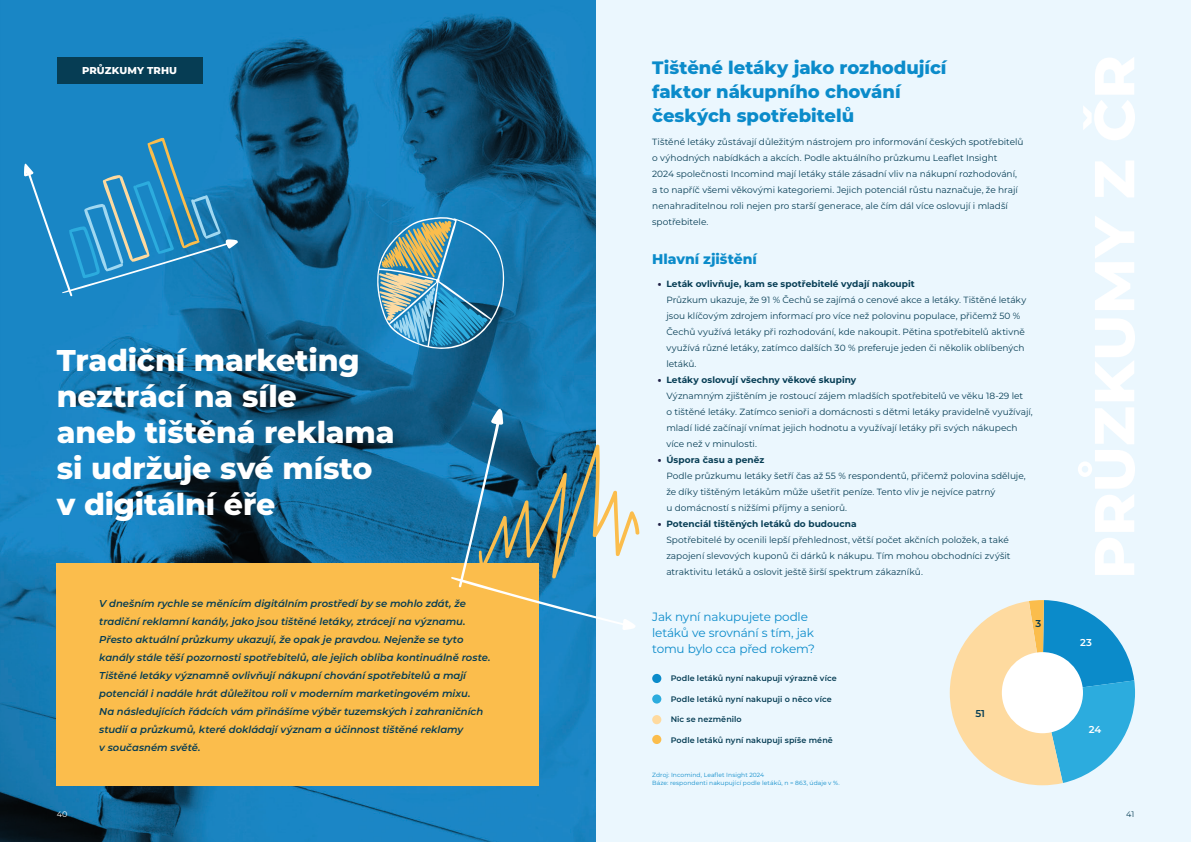
<style>
.page{position:relative;width:1191px;height:842px;background:#ebf7fe}
.page>*{position:absolute;margin:0;border:0;box-sizing:border-box;transform-origin:0 0}
.t1{font:800 30px/36px "Montserrat";letter-spacing:-.005em;color:#fff}
.Odstavec_rozhovor{font:800 18px/24px "Montserrat";letter-spacing:-.005em;color:#0b8bca}
.Odstavec_rozhovor-2{font:800 14px "Montserrat";color:#0b8bca}
.Odstavec_rozhovor-3{font:12px/16px "Montserrat";letter-spacing:-.015em;color:#0b8bca}
.Odstavec_rozhovor-4{font:italic 600 10px/18px "Montserrat";letter-spacing:-.005em;color:#063d54}
.t2{font:800 10px "Montserrat";letter-spacing:.015em;color:#fff}
.Odstavec_rozhovor-5{font:600 10px "Montserrat";color:#fff}
.Odstavec_rozhovor-6{font:600 10px "Montserrat";color:#063d54}
.Odstavec_rozhovor-7{font:9px/16px "Montserrat";color:#063d54}
.Odstavec_rozhovor-8{font:600 8px "Montserrat";letter-spacing:.01em;color:#063d54}
.t3{font:8px "Montserrat";color:#fff}
.t4{font:8px "Montserrat";color:#063d54}
.Odstavec_rozhovor-9{font:6px "Montserrat";letter-spacing:.015em;color:#0b8bca}
.s1{font-weight:900;color:#232348}
.s2{font-weight:700}
</style>
<div class="page">
<img style="left:0;top:0;width:595px;height:842px">
<div style="left:57px;top:563px;width:482px;height:222px;background:#fbbd4c"></div>
<svg style="left:451px;top:409px;width:184px;height:221px"></svg>
<svg style="left:478px;top:444px;width:161px;height:135px"></svg>
<svg style="left:376px;top:217px;width:128px;height:133px;background:#5094af"></svg>
<svg style="left:24px;top:138px;width:214px;height:159px;background:#298bc1"></svg>
<div style="left:57px;top:57px;width:145px;height:27px;background:#063d54"></div>
<svg style="left:1078px;top:57px;width:57px;height:518px"></svg>
<svg style="left:949px;top:600px;width:186px;height:185px"></svg>
<div style="left:1001px;top:652px;width:82px;height:81px;background:#fff;border-radius:50%"></div>
<div style="left:652px;top:735px;width:9px;height:9px;background:#fbbd4c;border-radius:50%"></div>
<div style="left:652px;top:694px;width:9px;height:9px;background:#2cacde;border-radius:50%"></div>
<div style="left:652px;top:715px;width:9px;height:9px;background:#feda9f;border-radius:50%"></div>
<div style="left:652px;top:674px;width:9px;height:9px;background:#0b8bca;border-radius:50%"></div>
<p class="t2" style="left:82px;top:63px;width:97px">PRŮZKUMY TRHU</p>
<p class="Odstavec_rozhovor" style="left:652px;top:55px;width:296px">Tištěné letáky jako rozhodující faktor nákupního chování českých spotřebitelů</p>
<p class="t1" style="left:57px;top:340px;width:339px">Tradiční marketing neztrácí na síle<br>aneb tištěná reklama si udržuje své místo v digitální éře</p>
<p class="Odstavec_rozhovor-4" style="left:99px;top:594px;width:393px">V dnešním rychle se měnícím digitálním prostředí by se mohlo zdát, že tradiční reklamní kanály, jako jsou tištěné letáky, ztrácejí na významu.<br>Přesto aktuální průzkumy ukazují, že opak je pravdou. Nejenže se tyto kanály stále těší pozornosti spotřebitelů, ale jejich obliba kontinuálně roste.<br>Tištěné letáky významně ovlivňují nákupní chování spotřebitelů a mají potenciál i nadále hrát důležitou roli v moderním marketingovém mixu.<br>Na následujících řádcích vám přinášíme výběr tuzemských i zahraničních studií a průzkumů, které dokládají význam a účinnost tištěné reklamy<br>v současném světě.</p>
<p class="Odstavec_rozhovor-7" style="left:652px;top:134px;width:373px">Tištěné letáky zůstávají důležitým nástrojem pro informování českých spotřebitelů o výhodných nabídkách a akcích. Podle aktuálního průzkumu Leaflet Insight<br>2024 společnosti Incomind mají letáky stále zásadní vliv na nákupní rozhodování, a to napříč všemi věkovými kategoriemi. Jejich potenciál růstu naznačuje, že hrají nenahraditelnou roli nejen pro starší generace, ale čím dál více oslovují i mladší spotřebitele.</p>
<p class="Odstavec_rozhovor-2" style="left:652px;top:249px;width:106px">Hlavní zjištění</p>
<p class="Odstavec_rozhovor-7" style="left:666px;top:275px;width:361px;text-indent:-9px"><span class="s1">•</span> <span class="s2">Leták ovlivňuje, kam se spotřebitelé vydají nakoupit<br></span>Průzkum ukazuje, že 91 % Čechů se zajímá o cenové akce a letáky. Tištěné letáky jsou klíčovým zdrojem informací pro více než polovinu populace, přičemž 50 % Čechů využívá letáky při rozhodování, kde nakoupit. Pětina spotřebitelů aktivně využívá různé letáky, zatímco dalších 30 % preferuje jeden či několik oblíbených letáků.</p>
<p class="Odstavec_rozhovor-7" style="left:666px;top:371px;width:368px;text-indent:-9px"><span class="s1">•</span> <span class="s2">Letáky oslovují všechny věkové skupiny<br></span>Významným zjištěním je rostoucí zájem mladších spotřebitelů ve věku 18-29 let<br>o tištěné letáky. Zatímco senioři a domácnosti s dětmi letáky pravidelně využívají, mladí lidé začínají vnímat jejich hodnotu a využívají letáky při svých nákupech více než v minulosti.</p>
<p class="Odstavec_rozhovor-7" style="left:666px;top:451px;width:361px;text-indent:-9px"><span class="s1">•</span> <span class="s2">Úspora času a peněz<br></span>Podle průzkumu letáky šetří čas až 55 % respondentů, přičemž polovina sděluje, že díky tištěným letákům může ušetřit peníze. Tento vliv je nejvíce patrný<br>u domácností s nižšími příjmy a seniorů.</p>
<p class="Odstavec_rozhovor-7" style="left:666px;top:515px;width:346px;text-indent:-9px"><span class="s1">•</span> <span class="s2">Potenciál tištěných letáků do budoucna<br></span>Spotřebitelé by ocenili lepší přehlednost, větší počet akčních položek, a také zapojení slevových kuponů či dárků k nákupu. Tím mohou obchodníci zvýšit atraktivitu letáků a oslovit ještě širší spektrum zákazníků.</p>
<p class="Odstavec_rozhovor-3" style="left:652px;top:609px;width:164px">Jak nyní nakupujete podle letáků ve srovnání s tím, jak tomu bylo cca před rokem?</p>
<p class="Odstavec_rozhovor-8" style="left:670px;top:694px;width:162px">Podle letáků nyní nakupuji o něco více</p>
<p class="Odstavec_rozhovor-8" style="left:670px;top:673px;width:168px">Podle letáků nyní nakupuji výrazně více</p>
<p class="Odstavec_rozhovor-8" style="left:670px;top:714px;width:73px">Nic se nezměnilo</p>
<p class="Odstavec_rozhovor-8" style="left:670px;top:734px;width:164px">Podle letáků nyní nakupuji spíše méně</p>
<p class="Odstavec_rozhovor-9" style="left:652px;top:771px;width:114px">Zdroj: Incomind, Leaflet Insight 2024</p>
<p class="Odstavec_rozhovor-9" style="left:652px;top:779px;width:189px">Báze: respondenti nakupující podle letáků, n = 863, údaje v %.</p>
<p class="Odstavec_rozhovor-6" style="left:975px;top:706px;width:11px">51</p>
<p class="Odstavec_rozhovor-6" style="left:1035px;top:616px;width:7px">3</p>
<p class="Odstavec_rozhovor-5" style="left:1080px;top:636px;width:13px">23</p>
<p class="Odstavec_rozhovor-5" style="left:1088px;top:722px;width:14px">24</p>
<p class="t3" style="left:57px;top:808px;width:12px">40</p>
<p class="t4" style="left:1126px;top:808px;width:9px">41</p>
</div>
